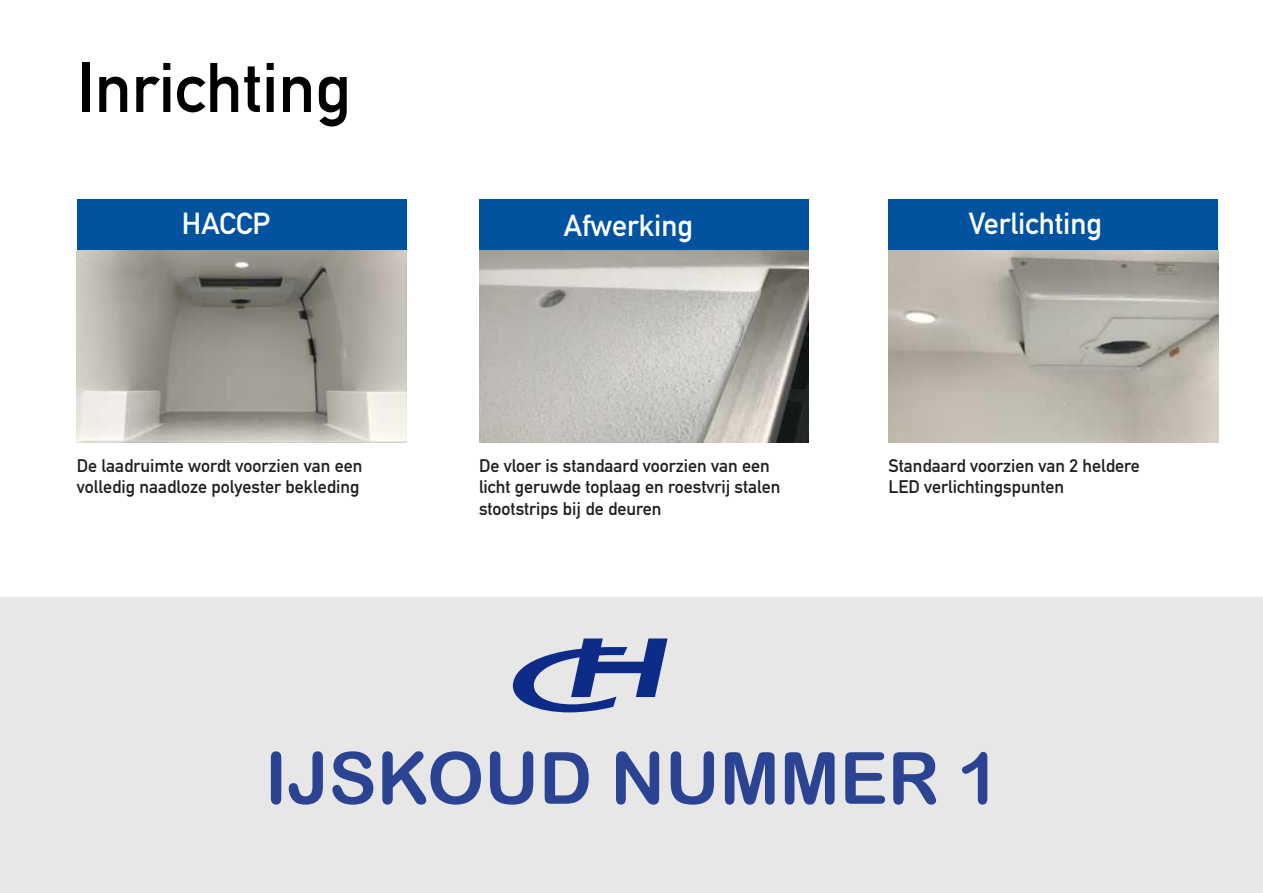
<style>
.page{position:relative;width:1263px;height:893px;background:#fff}
.page>*{position:absolute;margin:0;border:0;box-sizing:border-box;transform-origin:0 0}
.t1{font:72px "Arial Rounded MT Bold";color:#2b4393}
.t2{font:700 69px "DIN Alternate";color:#000}
.t3{font:700 30px "DIN Alternate";color:#fff}
.t4{font:700 18px/21.6px "DIN Alternate";color:#231f20}
</style>
<div class="page">
<div style="left:0;top:597px;width:1263px;height:296px;background:#e8e7e7"></div>
<div style="left:77px;top:199px;width:330px;height:52px;background:#0153a0"></div>
<div style="left:479px;top:199px;width:330px;height:52px;background:#0153a0"></div>
<div style="left:888px;top:199px;width:330px;height:52px;background:#0153a0"></div>
<img style="left:889px;top:250px;width:329px;height:193px">
<img style="left:77px;top:251px;width:330px;height:192px">
<img style="left:479px;top:251px;width:330px;height:192px">
<svg style="left:513px;top:638px;width:154px;height:74px"></svg>
<h2 class="t2" style="left:77px;top:35px;width:276px">Inrichting</h2>
<h3 class="t3" style="left:182px;top:201px;width:90px">HACCP</h3>
<h3 class="t3" style="left:564px;top:202px;width:131px">Afwerking</h3>
<h3 class="t3" style="left:969px;top:201px;width:135px">Verlichting</h3>
<p class="t4" style="left:77px;top:453px;width:287px">De laadruimte wordt voorzien van een volledig naadloze polyester bekleding</p>
<p class="t4" style="left:479px;top:453px;width:303px">De vloer is standaard voorzien van een licht geruwde toplaag en roestvrij stalen stootstrips bij de deuren</p>
<p class="t4" style="left:888px;top:453px;width:253px">Standaard voorzien van 2 heldere<br>LED verlichtingspunten</p>
<h1 class="t1" style="left:265px;top:736px;width:737px">IJSKOUD NUMMER 1</h1>
</div>
